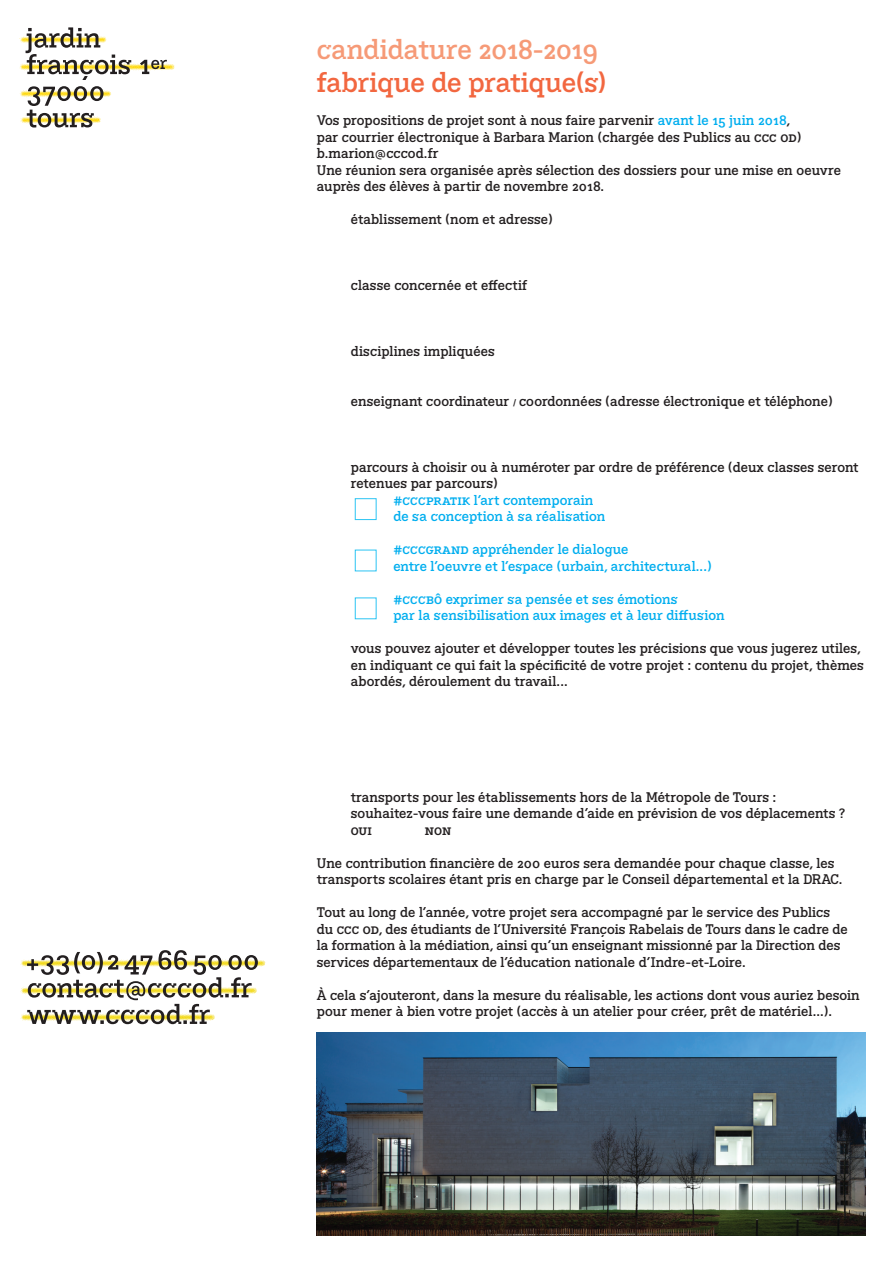
<style>
.page{position:relative;width:893px;height:1263px;background:#fff}
.page>*{position:absolute;margin:0;border:0;box-sizing:border-box;transform-origin:0 0}
.t1{font:27px "BVHCCCOD Titrage";color:#f26740}
.t2{font:27px "BVHCCCOD Titrage";letter-spacing:-.025em;color:#f69a77}
.t3{font:13.5px/16.5px "BVHCCCOD";color:#231f20}
.t4{font:13.5px/16.5px "BVHCCCOD Titrage";letter-spacing:.005em;color:#00aeef}
.s1{color:#00aeef}
.s2{font-size:9px}
</style>
<div class="page">
<img style="left:20px;top:960px;width:246px;height:61px">
<svg style="left:27px;top:950px;width:231px;height:74px"></svg>
<svg style="left:20px;top:86px;width:91px;height:41px"></svg>
<svg style="left:19px;top:27px;width:156px;height:53px"></svg>
<div style="left:355px;top:498px;width:21px;height:22px;border:1px solid #2bc4f3"></div>
<div style="left:355px;top:550px;width:21px;height:21px;border:1px solid #2bc4f3"></div>
<div style="left:355px;top:598px;width:21px;height:21px;border:1px solid #2bc4f3"></div>
<img style="left:317px;top:1033px;width:548px;height:202px">
<h1 class="t2" style="left:317px;top:32px;width:283px">candidature 2018-2019</h1>
<h1 class="t1" style="left:317px;top:65px;width:291px">fabrique de pratique(s)</h1>
<p class="t3" style="left:317px;top:113px;width:526px">Vos propositions de projet sont à nous faire parvenir <span class="s1">avant le 15 juin 2018</span>,<br>par courrier électronique à Barbara Marion (chargée des Publics au ccc od) b.marion@cccod.fr<br>Une réunion sera organisée après sélection des dossiers pour une mise en oeuvre auprès des élèves à partir de novembre 2018.</p>
<p class="t3" style="left:351px;top:212px;width:203px">établissement (nom et adresse)</p>
<p class="t3" style="left:351px;top:278px;width:178px">classe concernée et effectif</p>
<p class="t3" style="left:351px;top:344px;width:146px">disciplines impliquées</p>
<p class="t3" style="left:351px;top:393px;width:483px">enseignant coordinateur <span class="s2">/</span> coordonnées (adresse électronique et téléphone)</p>
<p class="t3" style="left:351px;top:459px;width:509px">parcours à choisir ou à numéroter par ordre de préférence (deux classes seront retenues par parcours)</p>
<p class="t4" style="left:393px;top:492px;width:213px">#cccpratik l’art contemporain de sa conception à sa réalisation</p>
<p class="t4" style="left:393px;top:542px;width:320px">#cccgrand appréhender le dialogue<br>entre l’oeuvre et l’espace (urbain, architectural...)</p>
<p class="t4" style="left:393px;top:591px;width:333px">#cccbô exprimer sa pensée et ses émotions<br>par la sensibilisation aux images et à leur diffusion</p>
<p class="t3" style="left:351px;top:641px;width:515px">vous pouvez ajouter et développer toutes les précisions que vous jugerez utiles, en indiquant ce qui fait la spécificité de votre projet : contenu du projet, thèmes abordés, déroulement du travail...</p>
<p class="t3" style="left:351px;top:789px;width:496px">transports pour les établissements hors de la Métropole de Tours : souhaitez-vous faire une demande d’aide en prévision de vos déplacements ? oui</p>
<p class="t3" style="left:425px;top:822px;width:28px">non</p>
<p class="t3" style="left:317px;top:855px;width:527px">Une contribution financière de 200 euros sera demandée pour chaque classe, les transports scolaires étant pris en charge par le Conseil départemental et la DRAC.</p>
<p class="t3" style="left:317px;top:905px;width:532px">Tout au long de l’année, votre projet sera accompagné par le service des Publics du ccc od, des étudiants de l’Université François Rabelais de Tours dans le cadre de la formation à la médiation, ainsi qu’un enseignant missionné par la Direction des services départementaux de l’éducation nationale d’Indre-et-Loire.</p>
<p class="t3" style="left:317px;top:987px;width:545px">À cela s’ajouteront, dans la mesure du réalisable, les actions dont vous auriez besoin pour mener à bien votre projet (accès à un atelier pour créer, prêt de matériel...).</p>
</div>
